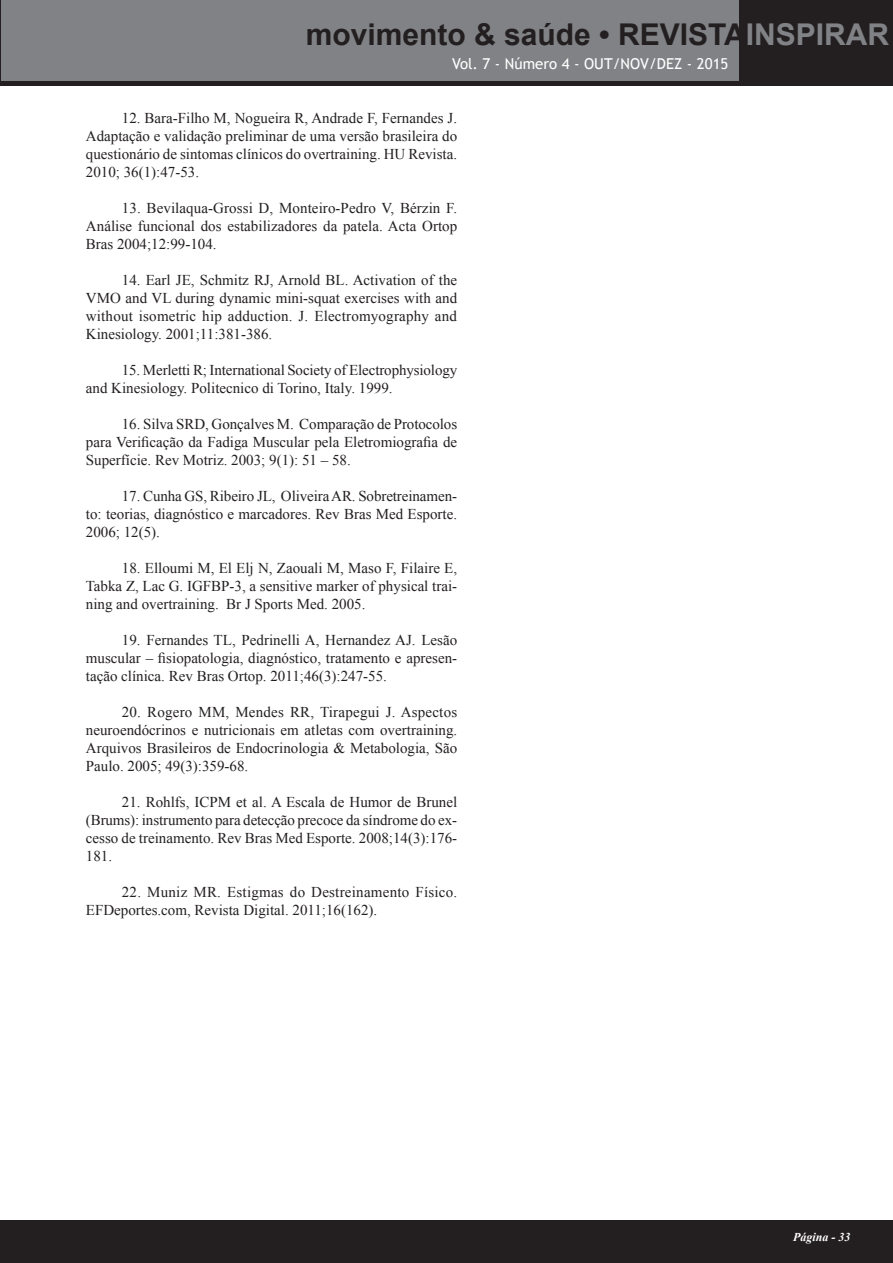
<style>
.page{position:relative;width:893px;height:1263px;background:#fff}
.page>*{position:absolute;margin:0;border:0;box-sizing:border-box;transform-origin:0 0}
.t1{font:700 30px "Arial";color:#231f20}
.Corpo_do_texto{font:15px/18px "Times New Roman";color:#231f20;text-align:justify}
.t2{font:15px "Trebuchet MS";color:#fff}
.t3{font:italic 700 12px "Times New Roman";color:#fff}
.s1{color:#808285}
</style>
<div class="page">
<div style="left:0;top:1220px;width:893px;height:43px;background:#231f20"></div>
<div style="left:0;top:0;width:893px;height:85px;background:#231f20"></div>
<div style="left:2px;top:0;width:737px;height:80px;background:#808285"></div>
<h1 class="t1" style="left:306px;top:14px;width:585px">movimento &amp; saúde • REVISTA<span class="s1">INSPIRAR</span></h1>
<p class="t2" style="left:452px;top:55px;width:278px">Vol. 7 - Número 4 - OUT/NOV/DEZ - 2015</p>
<p class="Corpo_do_texto" style="left:86px;top:109px;width:373px;text-indent:36px">12. Bara-Filho M, Nogueira R, Andrade F, Fernandes J.<br>Adaptação e validação preliminar de uma versão brasileira do questionário de sintomas clínicos do overtraining. HU Revista.<br>2010; 36(1):47-53.</p>
<p class="Corpo_do_texto" style="left:86px;top:199px;width:373px;text-indent:36px">13. Bevilaqua-Grossi D, Monteiro-Pedro V, Bérzin F.<br>Análise funcional dos estabilizadores da patela. Acta Ortop Bras 2004;12:99-104.</p>
<p class="Corpo_do_texto" style="left:86px;top:271px;width:373px;text-indent:36px">14. Earl JE, Schmitz RJ, Arnold BL. Activation of the VMO and VL during dynamic mini-squat exercises with and without isometric hip adduction. J. Electromyography and Kinesiology. 2001;11:381-386.</p>
<p class="Corpo_do_texto" style="left:86px;top:361px;width:373px;text-indent:36px">15. Merletti R; International Society of Electrophysiology and Kinesiology. Politecnico di Torino, Italy. 1999.</p>
<p class="Corpo_do_texto" style="left:86px;top:415px;width:373px;text-indent:36px">16. Silva SRD, Gonçalves M. Comparação de Protocolos para Verificação da Fadiga Muscular pela Eletromiografia de Superfície. Rev Motriz. 2003; 9(1): 51 – 58.</p>
<p class="Corpo_do_texto" style="left:86px;top:487px;width:373px;text-indent:36px">17. Cunha GS, Ribeiro JL, Oliveira AR. Sobretreinamen&shy;to: teorias, diagnóstico e marcadores. Rev Bras Med Esporte.<br>2006; 12(5).</p>
<p class="Corpo_do_texto" style="left:86px;top:559px;width:373px;text-indent:36px">18. Elloumi M, El Elj N, Zaouali M, Maso F, Filaire E, Tabka Z, Lac G. IGFBP-3, a sensitive marker of physical trai&shy;ning and overtraining. Br J Sports Med. 2005.</p>
<p class="Corpo_do_texto" style="left:86px;top:631px;width:373px;text-indent:36px">19. Fernandes TL, Pedrinelli A, Hernandez AJ. Lesão muscular – fisiopatologia, diagnóstico, tratamento e apresen&shy;tação clínica. Rev Bras Ortop. 2011;46(3):247-55.</p>
<p class="Corpo_do_texto" style="left:86px;top:703px;width:373px;text-indent:36px">20. Rogero MM, Mendes RR, Tirapegui J. Aspectos neuroendócrinos e nutricionais em atletas com overtraining.<br>Arquivos Brasileiros de Endocrinologia &amp; Metabologia, São Paulo. 2005; 49(3):359-68.</p>
<p class="Corpo_do_texto" style="left:86px;top:793px;width:373px;text-indent:36px">21. Rohlfs, ICPM et al. A Escala de Humor de Brunel (Brums): instrumento para detecção precoce da síndrome do ex&shy;cesso de treinamento. Rev Bras Med Esporte. 2008;14(3):176- 181.</p>
<p class="Corpo_do_texto" style="left:86px;top:883px;width:373px;text-indent:36px">22. Muniz MR. Estigmas do Destreinamento Físico.<br>EFDeportes.com, Revista Digital. 2011;16(162).</p>
<p class="t3" style="left:793px;top:1229px;width:59px">Página - 33</p>
</div>
